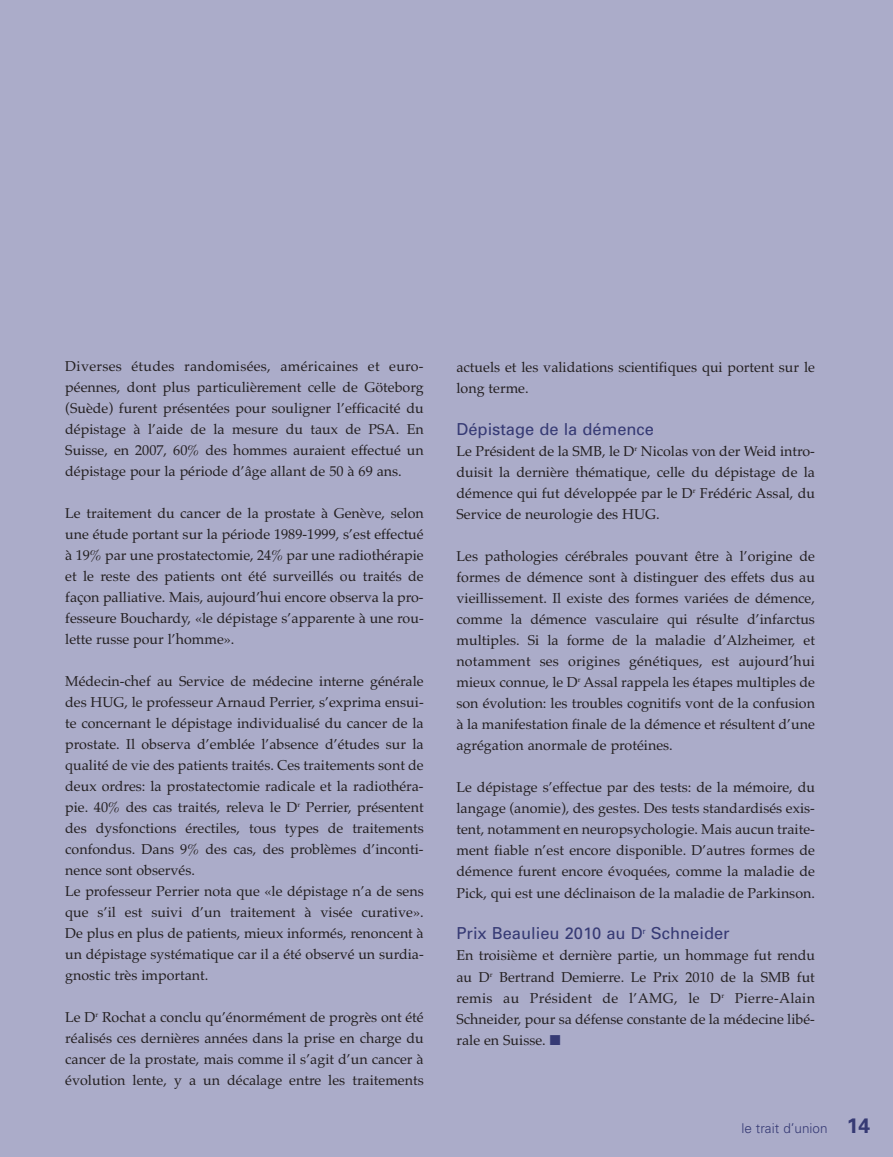
<style>
.page{position:relative;width:893px;height:1157px;background:#abacc9}
.page>*{position:absolute;margin:0;border:0;box-sizing:border-box;transform-origin:0 0}
.t1{font:16.5px "Univers";color:#363a74}
.t2{font:14.25px/21px "Palatino";color:#231f20;text-align:justify}
.t3{font:300 13.5px "Univers";color:#363a74}
.s1{color:#363a74}
.s2{font-weight:700;font-size:21px}
</style>
<div class="page">
<p class="t2" style="left:65px;top:355px;width:360px">Diverses études randomisées, américaines et euro&shy;péennes, dont plus particulièrement celle de Göteborg (Suède) furent présentées pour souligner l’efficacité du dépistage à l’aide de la mesure du taux de PSA. En Suisse, en 2007, 60% des hommes auraient effectué un dépistage pour la période d’âge allant de 50 à 69 ans.</p>
<p class="t2" style="left:65px;top:502px;width:360px">Le traitement du cancer de la prostate à Genève, selon une étude portant sur la période 1989-1999, s’est effectué à 19% par une prostatectomie, 24% par une radiothérapie et le reste des patients ont été surveillés ou traités de façon palliative. Mais, aujourd’hui encore observa la pro&shy;fesseure Bouchardy, «le dépistage s’apparente à une rou&shy;lette russe pour l’homme».</p>
<p class="t2" style="left:65px;top:670px;width:360px;text-align:left">Médecin-chef au Service de médecine interne générale des HUG, le professeur Arnaud Perrier, s’exprima ensui&shy;te concernant le dépistage individualisé du cancer de la prostate. Il observa d’emblée l’absence d’études sur la qualité de vie des patients traités. Ces traitements sont de deux ordres: la prostatectomie radicale et la radiothéra&shy;pie. 40% des cas traités, releva le D<sup>r</sup> Perrier, présentent des dysfonctions érectiles, tous types de traitements confondus. Dans 9% des cas, des problèmes d’inconti&shy;nence sont observés.<br>Le professeur Perrier nota que «le dépistage n’a de sens que s’il est suivi d’un traitement à visée curative».<br>De plus en plus de patients, mieux informés, renoncent à un dépistage systématique car il a été observé un surdia&shy;gnostic très important.</p>
<p class="t2" style="left:65px;top:1006px;width:360px">Le D<sup>r</sup> Rochat a conclu qu’énormément de progrès ont été réalisés ces dernières années dans la prise en charge du cancer de la prostate, mais comme il s’agit d’un cancer à évolution lente, y a un décalage entre les traitements</p>
<p class="t2" style="left:456px;top:357px;width:360px">actuels et les validations scientifiques qui portent sur le long terme.</p>
<p class="t1" style="left:456px;top:423px;width:199px">Dépistage de la démence</p>
<p class="t2" style="left:456px;top:441px;width:360px">Le Président de la SMB, le D<sup>r</sup> Nicolas von der Weid intro&shy;duisit la dernière thématique, celle du dépistage de la démence qui fut développée par le D<sup>r</sup> Frédéric Assal, du Service de neurologie des HUG.</p>
<p class="t2" style="left:456px;top:546px;width:360px">Les pathologies cérébrales pouvant être à l’origine de formes de démence sont à distinguer des effets dus au vieillissement. Il existe des formes variées de démence, comme la démence vasculaire qui résulte d’infarctus multiples. Si la forme de la maladie d’Alzheimer, et notamment ses origines génétiques, est aujourd’hui mieux connue, le D<sup>r</sup> Assal rappela les étapes multiples de son évolution: les troubles cognitifs vont de la confusion à la manifestation finale de la démence et résultent d’une agrégation anormale de protéines.</p>
<p class="t2" style="left:456px;top:777px;width:360px">Le dépistage s’effectue par des tests: de la mémoire, du langage (anomie), des gestes. Des tests standardisés exis&shy;tent, notamment en neuropsychologie. Mais aucun traite&shy;ment fiable n’est encore disponible. D’autres formes de démence furent encore évoquées, comme la maladie de Pick, qui est une déclinaison de la maladie de Parkinson.</p>
<p class="t1" style="left:456px;top:927px;width:275px">Prix Beaulieu 2010 au D<sup>r</sup> Schneider</p>
<p class="t2" style="left:456px;top:945px;width:360px">En troisième et dernière partie, un hommage fut rendu au D<sup>r</sup> Bertrand Demierre. Le Prix 2010 de la SMB fut remis au Président de l’AMG, le D<sup>r</sup> Pierre-Alain Schneider, pour sa défense constante de la médecine libé&shy;rale en Suisse. <span class="s1">■</span></p>
<p class="t3" style="left:741px;top:1123px;width:130px">le trait d’union <span class="s2">14</span></p>
</div>
